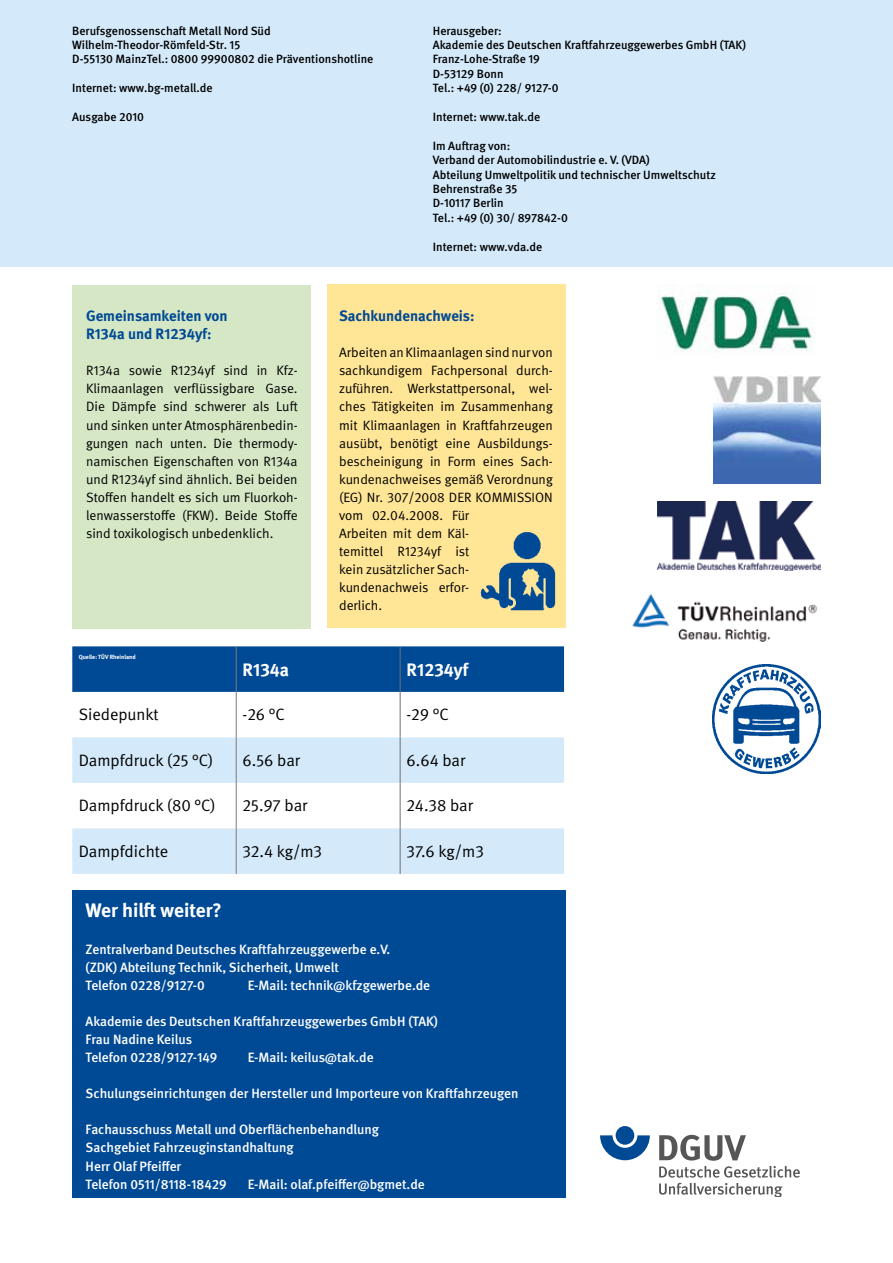
<style>
.page{position:relative;width:893px;height:1263px;background:#fff}
.page>*{position:absolute;margin:0;border:0;box-sizing:border-box;transform-origin:0 0}
.t1{font:700 19.5px "DGUV Meta";color:#fff}
.t2{font:700 18px "DGUV Meta";color:#fff}
.t3{font:16.5px "DGUV Meta";color:#000}
.t4{font:700 15px/18px "DGUV Meta";color:#004994}
.t5{font:13.5px/18.1px "DGUV Meta";color:#000}
.t6{font:500 13.5px/18.1px "DGUV Meta";color:#fff}
.t7{font:500 12px/14.4px "DGUV Meta";color:#000}
.t8{font:700 6px "DGUV Meta";color:#fff}
</style>
<div class="page">
<div style="left:0;top:0;width:893px;height:266px;background:#d4eafa"></div>
<div style="left:72px;top:646px;width:492px;height:46px;background:#004994"></div>
<svg style="left:72px;top:737px;width:492px;height:137px;fill:#d4eafa"></svg>
<hr style="left:236px;top:646px;width:1px;height:46px;background:#7b7b7c">
<hr style="left:236px;top:692px;width:1px;height:45px;background:#7b7b7c">
<hr style="left:236px;top:737px;width:1px;height:46px;background:#7b7b7c">
<hr style="left:236px;top:783px;width:1px;height:45px;background:#7b7b7c">
<hr style="left:236px;top:828px;width:1px;height:46px;background:#7b7b7c">
<hr style="left:400px;top:646px;width:1px;height:46px;background:#6f7071">
<hr style="left:400px;top:692px;width:1px;height:45px;background:#6f7071">
<hr style="left:400px;top:737px;width:1px;height:46px;background:#6f7071">
<hr style="left:400px;top:783px;width:1px;height:45px;background:#6f7071">
<hr style="left:400px;top:828px;width:1px;height:46px;background:#6f7071">
<img style="left:658px;top:291px;width:156px;height:61px">
<img style="left:713px;top:375px;width:108px;height:109px">
<img style="left:658px;top:502px;width:163px;height:69px">
<img style="left:632px;top:594px;width:186px;height:48px">
<img style="left:712px;top:664px;width:109px;height:109px">
<svg style="left:659px;top:1135px;width:141px;height:61px"></svg>
<svg style="left:600px;top:1135px;width:50px;height:25px"></svg>
<div style="left:616px;top:1126px;width:18px;height:19px;background:#004994;border-radius:50%"></div>
<div style="left:72px;top:890px;width:494px;height:308px;background:#004994"></div>
<div style="left:72px;top:285px;width:238px;height:343px;background:#d5e7c5"></div>
<div style="left:327px;top:285px;width:239px;height:343px;background:#ffe596"></div>
<img style="left:480px;top:532px;width:76px;height:78px">
<p class="t7" style="left:72px;top:24px;width:303px">Berufsgenossenschaft Metall Nord Süd<br>Wilhelm-Theodor-Römfeld-Str. 15<br>D-55130 MainzTel.: 0800 99900802 die Präventionshotline</p>
<p class="t7" style="left:72px;top:81px;width:142px">Internet: www.bg-metall.de</p>
<p class="t7" style="left:72px;top:110px;width:73px">Ausgabe 2010</p>
<p class="t7" style="left:433px;top:24px;width:315px">Herausgeber:<br>Akademie des Deutschen Kraftfahrzeuggewerbes GmbH (TAK)<br>Franz-Lohe-Straße 19<br>D-53129 Bonn<br>Tel.: +49 (0) 228/ 9127-0</p>
<p class="t7" style="left:433px;top:110px;width:109px">Internet: www.tak.de</p>
<p class="t7" style="left:433px;top:139px;width:285px">Im Auftrag von:<br>Verband der Automobilindustrie e. V. (VDA)<br>Abteilung Umweltpolitik und technischer Umweltschutz<br>Behrenstraße 35<br>D-10117 Berlin<br>Tel.: +49 (0) 30/ 897842-0</p>
<p class="t7" style="left:433px;top:240px;width:111px">Internet: www.vda.de</p>
<p class="t4" style="left:86px;top:307px;width:143px">Gemeinsamkeiten von<br>R134a und R1234yf:</p>
<p class="t5" style="left:86px;top:362px;width:213px;text-align:justify">R134a sowie R1234yf sind in Kfz-Klimaanlagen verflüssigbare Gase.<br>Die Dämpfe sind schwerer als Luft und sinken unter Atmosphärenbedin&shy;gungen nach unten. Die thermody&shy;namischen Eigenschaften von R134a und R1234yf sind ähnlich. Bei beiden Stoffen handelt es sich um Fluorkoh&shy;lenwasserstoffe (FKW). Beide Stoffe sind toxikologisch unbedenklich.</p>
<p class="t4" style="left:339px;top:307px;width:137px">Sachkundenachweis:</p>
<p class="t5" style="left:339px;top:344px;width:215px">Arbeiten an Klimaanlagen sind nur von sachkundigem Fachpersonal durch&shy;zuführen. Werkstattpersonal, wel&shy;ches Tätigkeiten im Zusammenhang mit Klimaanlagen in Kraftfahrzeugen ausübt, benötigt eine Ausbildungs&shy;bescheinigung in Form eines Sach&shy;kundenachweises gemäß Verordnung (EG) Nr. 307/2008 DER KOMMISSION vom 02.04.2008. Für<br>Arbeiten mit dem Käl-<br>temittel R1234yf ist<br>kein zusätzlicher Sach&shy;kundenachweis erfor-<br>derlich.</p>
<p class="t8" style="left:79px;top:654px;width:59px">Quelle: TÜV Rheinland</p>
<h2 class="t2" style="left:243px;top:658px;width:48px">R134a</h2>
<h2 class="t2" style="left:406px;top:658px;width:63px">R1234yf</h2>
<p class="t3" style="left:79px;top:705px;width:82px">Siedepunkt</p>
<p class="t3" style="left:243px;top:705px;width:44px">-26 °C</p>
<p class="t3" style="left:406px;top:705px;width:44px">-29 °C</p>
<p class="t3" style="left:79px;top:751px;width:136px">Dampfdruck (25 °C)</p>
<p class="t3" style="left:243px;top:751px;width:59px">6.56 bar</p>
<p class="t3" style="left:406px;top:751px;width:60px">6.64 bar</p>
<p class="t3" style="left:79px;top:796px;width:139px">Dampfdruck (80 °C)</p>
<p class="t3" style="left:243px;top:796px;width:66px">25.97 bar</p>
<p class="t3" style="left:406px;top:796px;width:68px">24.38 bar</p>
<p class="t3" style="left:79px;top:842px;width:91px">Dampfdichte</p>
<p class="t3" style="left:243px;top:842px;width:81px">32.4 kg/m3</p>
<p class="t3" style="left:406px;top:842px;width:79px">37.6 kg/m3</p>
<h1 class="t1" style="left:86px;top:899px;width:138px">Wer hilft weiter?</h1>
<p class="t6" style="left:86px;top:940px;width:306px">Zentralverband Deutsches Kraftfahrzeuggewerbe e.V. (ZDK) Abteilung Technik, Sicherheit, Umwelt<br>Telefon 0228/9127-0</p>
<p class="t6" style="left:248px;top:976px;width:184px">E-Mail: technik@kfzgewerbe.de</p>
<p class="t6" style="left:86px;top:1013px;width:354px">Akademie des Deutschen Kraftfahrzeuggewerbes GmbH (TAK)<br>Frau Nadine Keilus<br>Telefon 0228/9127-149</p>
<p class="t6" style="left:248px;top:1049px;width:127px">E-Mail: keilus@tak.de</p>
<p class="t6" style="left:86px;top:1085px;width:434px">Schulungseinrichtungen der Hersteller und Importeure von Kraftfahrzeugen</p>
<p class="t6" style="left:86px;top:1121px;width:295px">Fachausschuss Metall und Oberflächenbehandlung Sachgebiet Fahrzeuginstandhaltung<br>Herr Olaf Pfeiffer<br>Telefon 0511/8118-18429</p>
<p class="t6" style="left:248px;top:1175px;width:179px">E-Mail: olaf.pfeiffer@bgmet.de</p>
</div>
